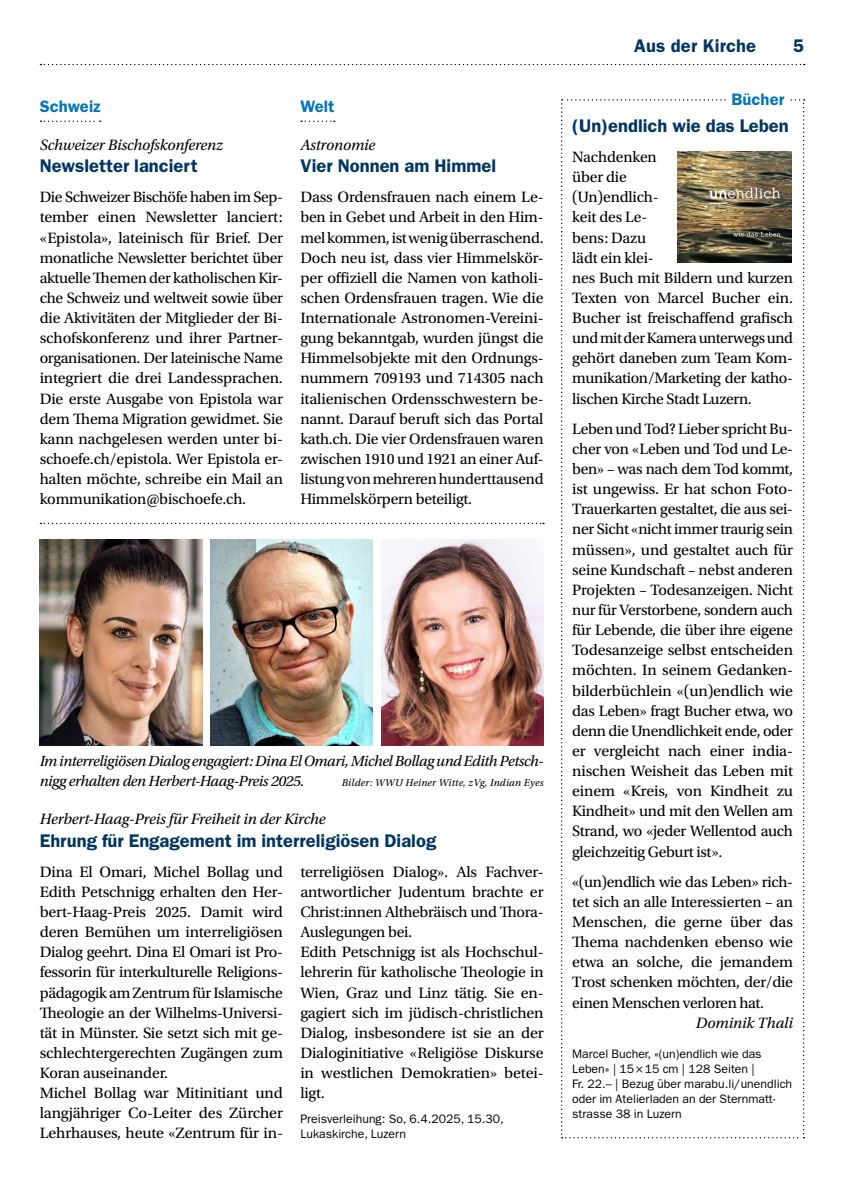
<style>
.page{position:relative;width:844px;height:1191px;background:#fff}
.page>*{position:absolute;margin:0;border:0;box-sizing:border-box;transform-origin:0 0}
.t1{font:600 18.38px "ITC Franklin Gothic Std";color:#003664}
.t2{font:600 16.62px "ITC Franklin Gothic Std";letter-spacing:.005em;color:#0075bb}
.t3{font:15.75px/20.1px "Utopia Std";letter-spacing:-.01em;color:#000;text-align:justify}
.t4{font:italic 15.75px "Utopia Std";letter-spacing:-.01em;color:#000}
.t5{font:italic 15.4px/20.1px "Utopia Std";letter-spacing:-.025em;color:#000}
.t6{font:12.25px/15px "ITC Franklin Gothic Std";color:#000}
.t7{font:italic 10.5px "Utopia Std";letter-spacing:.02em;color:#000}
</style>
<div class="page">
<svg style="left:40px;top:121px;width:61px;height:1px"></svg>
<img style="left:210px;top:539px;width:163px;height:207px">
<img style="left:40px;top:539px;width:162px;height:207px">
<img style="left:381px;top:539px;width:162px;height:207px">
<svg style="left:301px;top:121px;width:34px;height:1px"></svg>
<svg style="left:40px;top:523px;width:504px;height:1px"></svg>
<svg style="left:561px;top:99px;width:243px;height:1039px"></svg>
<div style="left:726px;top:92px;width:63px;height:13px;background:#fff"></div>
<img style="left:677px;top:152px;width:114px;height:111px">
<svg style="left:40px;top:64px;width:764px;height:1px"></svg>
<p class="t2" style="left:40px;top:96px;width:62px">Schweiz</p>
<p class="t4" style="left:40px;top:136px;width:185px">Schweizer Bischofskonferenz</p>
<p class="t1" style="left:40px;top:155px;width:159px">Newsletter lanciert</p>
<p class="t3" style="left:40px;top:187px;width:245px">Die Schweizer Bischöfe haben im Sep&shy;tember einen Newsletter lanciert: «Epistola», lateinisch für Brief. Der monatliche Newsletter berichtet über aktuelle Themen der katholischen Kir&shy;che Schweiz und weltweit sowie über die Aktivitäten der Mitglieder der Bi&shy;schofskonferenz und ihrer Partner&shy;organisationen. Der lateinische Name integriert die drei Landessprachen.<br>Die erste Ausgabe von Epistola war dem Thema Migration gewidmet. Sie kann nachgelesen werden unter bi&shy;schoefe.ch/epistola. Wer Epistola er&shy;halten möchte, schreibe ein Mail an kommunikation@bischoefe.ch.</p>
<p class="t2" style="left:300px;top:96px;width:36px">Welt</p>
<p class="t4" style="left:300px;top:136px;width:76px">Astronomie</p>
<p class="t1" style="left:300px;top:155px;width:197px">Vier Nonnen am Himmel</p>
<p class="t3" style="left:300px;top:187px;width:245px">Dass Ordensfrauen nach einem Le&shy;ben in Gebet und Arbeit in den Him&shy;mel kommen, ist wenig überraschend.<br>Doch neu ist, dass vier Himmelskör&shy;per offiziell die Namen von katholi&shy;schen Ordensfrauen tragen. Wie die Internationale Astronomen-Vereini&shy;gung bekanntgab, wurden jüngst die Himmelsobjekte mit den Ordnungs&shy;nummern 709193 und 714305 nach italienischen Ordensschwestern be&shy;nannt. Darauf beruft sich das Portal kath.ch. Die vier Ordensfrauen waren zwischen 1910 und 1921 an einer Auf&shy;listung von mehreren hunderttausend Himmelskörpern beteiligt.</p>
<p class="t5" style="left:40px;top:751px;width:505px">Im interreligiösen Dialog engagiert: Dina El Omari, Michel Bollag und Edith Petsch&shy;nigg erhalten den Herbert-Haag-Preis 2025.</p>
<p class="t7" style="left:342px;top:777px;width:203px">Bilder: WWU Heiner Witte, zVg, Indian Eyes</p>
<p class="t4" style="left:40px;top:810px;width:287px">Herbert-Haag-Preis für Freiheit in der Kirche</p>
<p class="t1" style="left:40px;top:829px;width:398px">Ehrung für Engagement im interreligiösen Dialog</p>
<p class="t3" style="left:40px;top:861px;width:245px;text-align:left">Dina El Omari, Michel Bollag und Edith Petschnigg erhalten den Her&shy;bert-Haag-Preis 2025. Damit wird deren Bemühen um interreligiösen Dialog geehrt. Dina El Omari ist Pro&shy;fessorin für interkulturelle Religions&shy;pädagogik am Zentrum für Islamische Theologie an der Wilhelms-Universi&shy;tät in Münster. Sie setzt sich mit ge&shy;schlechtergerechten Zugängen zum Koran auseinander.<br>Michel Bollag war Mitinitiant und langjähriger Co-Leiter des Zürcher Lehrhauses, heute «Zentrum für in-</p>
<p class="t3" style="left:300px;top:861px;width:245px;text-align:left">terreligiösen Dialog». Als Fachver&shy;antwortlicher Judentum brachte er<br>Christ:innen Althebräisch und Thora-<br>Auslegungen bei.<br>Edith Petschnigg ist als Hochschul&shy;lehrerin für katholische Theologie in<br>Wien, Graz und Linz tätig. Sie en&shy;gagiert sich im jüdisch-christlichen<br>Dialog, insbesondere ist sie an der<br>Dialoginitiative «Religiöse Diskurse in westlichen Demokratien» betei&shy;ligt.</p>
<p class="t6" style="left:300px;top:1111px;width:205px">Preisverleihung: So, 6.4.2025, 15.30,<br>Lukaskirche, Luzern</p>
<p class="t1" style="left:634px;top:35px;width:123px">Aus der Kirche</p>
<p class="t1" style="left:793px;top:35px;width:13px">5</p>
<p class="t2" style="left:731px;top:89px;width:54px">Bücher</p>
<p class="t1" style="left:572px;top:115px;width:218px">(Un)endlich wie das Leben</p>
<p class="t3" style="left:572px;top:147px;width:222px;text-align:left">Nachdenken<br>über die<br>(Un)endlich-<br>keit des Le-<br>bens: Dazu<br>lädt ein klei-<br>nes Buch mit Bildern und kurzen<br>Texten von Marcel Bucher ein.<br>Bucher ist freischaffend grafisch und mit der Kamera unterwegs und gehört daneben zum Team Kom&shy;munikation/Marketing der katho&shy;lischen Kirche Stadt Luzern.</p>
<p class="t3" style="left:572px;top:419px;width:222px">Leben und Tod? Lieber spricht Bu&shy;cher von «Leben und Tod und Le&shy;ben» – was nach dem Tod kommt, ist ungewiss. Er hat schon Foto-Trauerkarten gestaltet, die aus sei&shy;ner Sicht «nicht immer traurig sein müssen», und gestaltet auch für seine Kundschaft – nebst anderen Projekten – Todesanzeigen. Nicht nur für Verstorbene, sondern auch für Lebende, die über ihre eigene Todesanzeige selbst entscheiden möchten. In seinem Gedanken&shy;bilderbüchlein «(un)endlich wie das Leben» fragt Bucher etwa, wo denn die Unendlichkeit ende, oder er vergleicht nach einer india&shy;nischen Weisheit das Leben mit einem «Kreis, von Kindheit zu Kindheit» und mit den Wellen am Strand, wo «jeder Wellentod auch gleichzeitig Geburt ist».</p>
<p class="t3" style="left:572px;top:872px;width:222px">«(un)endlich wie das Leben» rich&shy;tet sich an alle Interessierten – an Menschen, die gerne über das Thema nachdenken ebenso wie etwa an solche, die jemandem Trost schenken möchten, der/die einen Menschen verloren hat.</p>
<p class="t4" style="left:695px;top:1014px;width:99px">Dominik Thali</p>
<p class="t6" style="left:572px;top:1046px;width:221px">Marcel Bucher, «(un)endlich wie das Leben» | 15×15 cm | 128 Seiten |<br>Fr. 22.– | Bezug über marabu.li/unendlich oder im Atelierladen an der Sternmatt&shy;strasse 38 in Luzern</p>
</div>
